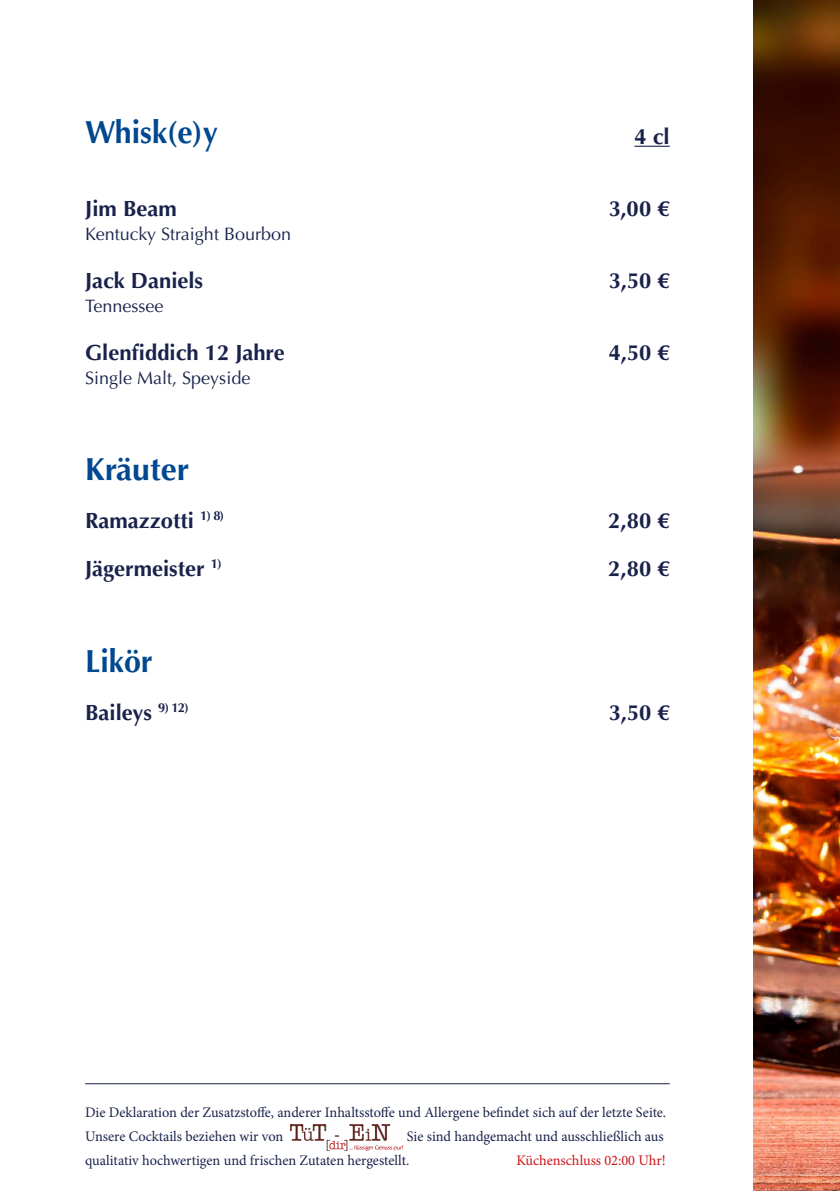
<style>
.page{position:relative;width:840px;height:1191px;background:#fff}
.page>*{position:absolute;margin:0;border:0;box-sizing:border-box;transform-origin:0 0}
.t1{font:700 32px "Optima LT Std";color:#004890;scale:.95 1}
.t2{font:700 32px "Optima LT Std";color:#004890}
.t3{font:700 22px/48px "Optima LT Std";color:#19224b}
.t4{font:18px "Optima LT Std";color:#19224b}
.t5{font:14.6px/24px "Minion Pro";color:#19224b}
.t6{font:14.6px "Minion Pro";letter-spacing:-.005em;color:#cd1316}
</style>
<div class="page">
<img style="left:290px;top:1124px;width:112px;height:26px">
<hr style="left:85px;top:1083px;width:584px;height:1px;background:#19224b">
<hr style="left:634px;top:146px;width:35px;height:1px;background:#19224b">
<img style="left:753px;top:0;width:86px;height:1191px">
<h1 class="t1" style="left:85px;top:113px;width:141px">Whisk(e)y</h1>
<h2 class="t3" style="left:85px;top:185px;width:93px">Jim Beam</h2>
<p class="t4" style="left:85px;top:223px;width:207px">Kentucky Straight Bourbon</p>
<h2 class="t3" style="left:85px;top:257px;width:119px">Jack Daniels</h2>
<p class="t4" style="left:85px;top:295px;width:80px">Tennessee</p>
<h2 class="t3" style="left:85px;top:329px;width:201px">Glenfiddich 12 Jahre</h2>
<p class="t4" style="left:85px;top:367px;width:167px">Single Malt, Speyside</p>
<h1 class="t2" style="left:85px;top:451px;width:105px">Kräuter</h1>
<h2 class="t3" style="left:85px;top:497px;width:141px">Ramazzotti <sup>1)</sup> <sup>8)<br></sup>Jägermeister <sup>1)</sup></h2>
<h1 class="t1" style="left:85px;top:643px;width:73px">Likör</h1>
<h2 class="t3" style="left:85px;top:689px;width:105px">Baileys <sup>9)</sup> <sup>12)</sup></h2>
<h2 class="t3" style="left:634px;top:113px;width:37px">4 cl</h2>
<h2 class="t3" style="left:608px;top:185px;width:62px">3,00 €</h2>
<h2 class="t3" style="left:608px;top:257px;width:62px">3,50 €</h2>
<h2 class="t3" style="left:608px;top:329px;width:62px">4,50 €</h2>
<h2 class="t3" style="left:608px;top:497px;width:63px">2,80 €<br>2,80 €</h2>
<h2 class="t3" style="left:608px;top:689px;width:62px">3,50 €</h2>
<p class="t5" style="left:85px;top:1100px;width:582px">Die Deklaration der Zusatzstoffe, anderer Inhaltsstoffe und Allergene befindet sich auf der letzte Seite.<br>Unsere Cocktails beziehen wir von</p>
<p class="t5" style="left:85px;top:1124px;width:579px;text-indent:321px">Sie sind handgemacht und ausschließlich aus qualitativ hochwertigen und frischen Zutaten hergestellt.</p>
<p class="t6" style="left:516px;top:1150px;width:150px">Küchenschluss 02:00 Uhr!</p>
</div>
